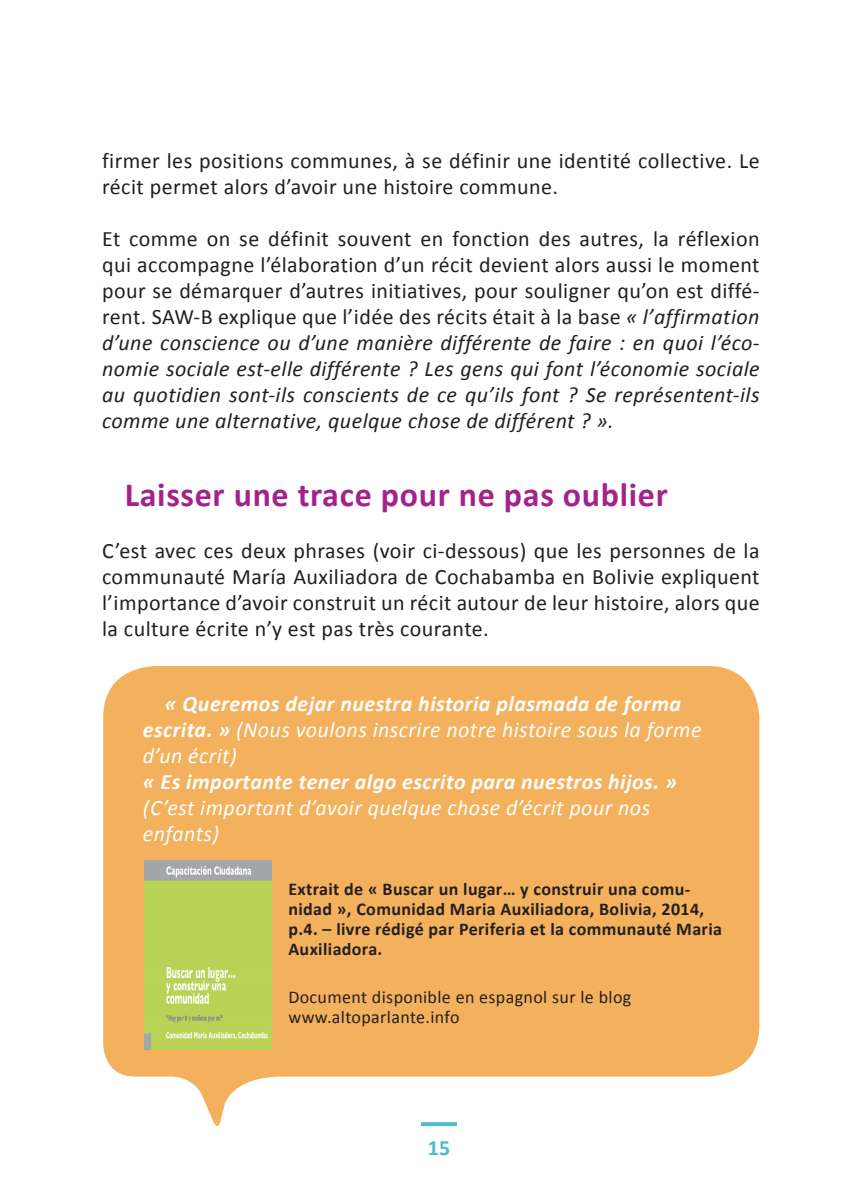
<style>
.page{position:relative;width:862px;height:1202px;background:#fff}
.page>*{position:absolute;margin:0;border:0;box-sizing:border-box;transform-origin:0 0}
.t1{font:700 34px "Calibri";letter-spacing:.02em;color:#a3238c}
.t2{font:italic 22px/26px "Calibri";letter-spacing:.02em;color:#231f20;text-align:justify}
.t3{font:22px/26px "Calibri";letter-spacing:.02em;color:#231f20}
.t4{font:italic 22px/26px "Calibri";letter-spacing:.02em;color:#fff}
.t5{font:italic 700 22px "Calibri";letter-spacing:.02em;color:#fff}
.t6{font:700 22px "Calibri";color:#51bad0}
.t7{font:700 18px/20px "Calibri";letter-spacing:.02em;color:#231f20}
.t8{font:18px/20px "Calibri";letter-spacing:.02em;color:#231f20}
.s1{font-style:normal}
.s2{font-weight:700}
</style>
<div class="page">
<svg style="left:103px;top:666px;width:656px;height:461px;background:#f3ba71"></svg>
<img style="left:144px;top:860px;width:127px;height:189px">
<p class="t3" style="left:102px;top:147px;width:659px">firmer les positions communes, à se définir une identité collective. Le récit permet alors d’avoir une histoire commune.</p>
<p class="t2" style="left:102px;top:225px;width:659px"><span class="s1">Et comme on se définit souvent en fonction des autres, la réflexion qui accompagne l’élaboration d’un récit devient alors aussi le moment pour se démarquer d’autres initiatives, pour souligner qu’on est diffé&shy;rent. SAW-B explique que l’idée des récits était à la base</span> « l’affirmation d’une conscience ou d’une manière différente de faire : en quoi l’éco&shy;nomie sociale est-elle différente ? Les gens qui font l’économie sociale au quotidien sont-ils conscients de ce qu’ils font ? Se représentent-ils comme une alternative, quelque chose de différent ? ».</p>
<h1 class="t1" style="left:125px;top:473px;width:544px">Laisser une trace pour ne pas oublier</h1>
<p class="t3" style="left:102px;top:538px;width:659px;text-align:justify">C’est avec ces deux phrases (voir ci-dessous) que les personnes de la communauté María Auxiliadora de Cochabamba en Bolivie expliquent l’importance d’avoir construit un récit autour de leur histoire, alors que la culture écrite n’y est pas très courante.</p>
<p class="t4" style="left:143px;top:690px;width:560px;text-indent:22px"><span class="s2">« Queremos dejar nuestra historia plasmada de forma escrita. »</span> (Nous voulons inscrire notre histoire sous la forme d’un écrit)</p>
<p class="t5" style="left:143px;top:768px;width:535px">« Es importante tener algo escrito para nuestros hijos. »</p>
<p class="t4" style="left:143px;top:794px;width:509px">(C’est important d’avoir quelque chose d’écrit pour nos enfants)</p>
<p class="t7" style="left:288px;top:879px;width:435px">Extrait de « Buscar un lugar… y construir una comu&shy;nidad », Comunidad Maria Auxiliadora, Bolivia, 2014, p.4. – livre rédigé par Periferia et la communauté Maria Auxiliadora.</p>
<p class="t8" style="left:288px;top:987px;width:344px">Document disponible en espagnol sur le blog www.altoparlante.info</p>
<p class="t6" style="left:428px;top:1133px;width:24px">15</p>
</div>
